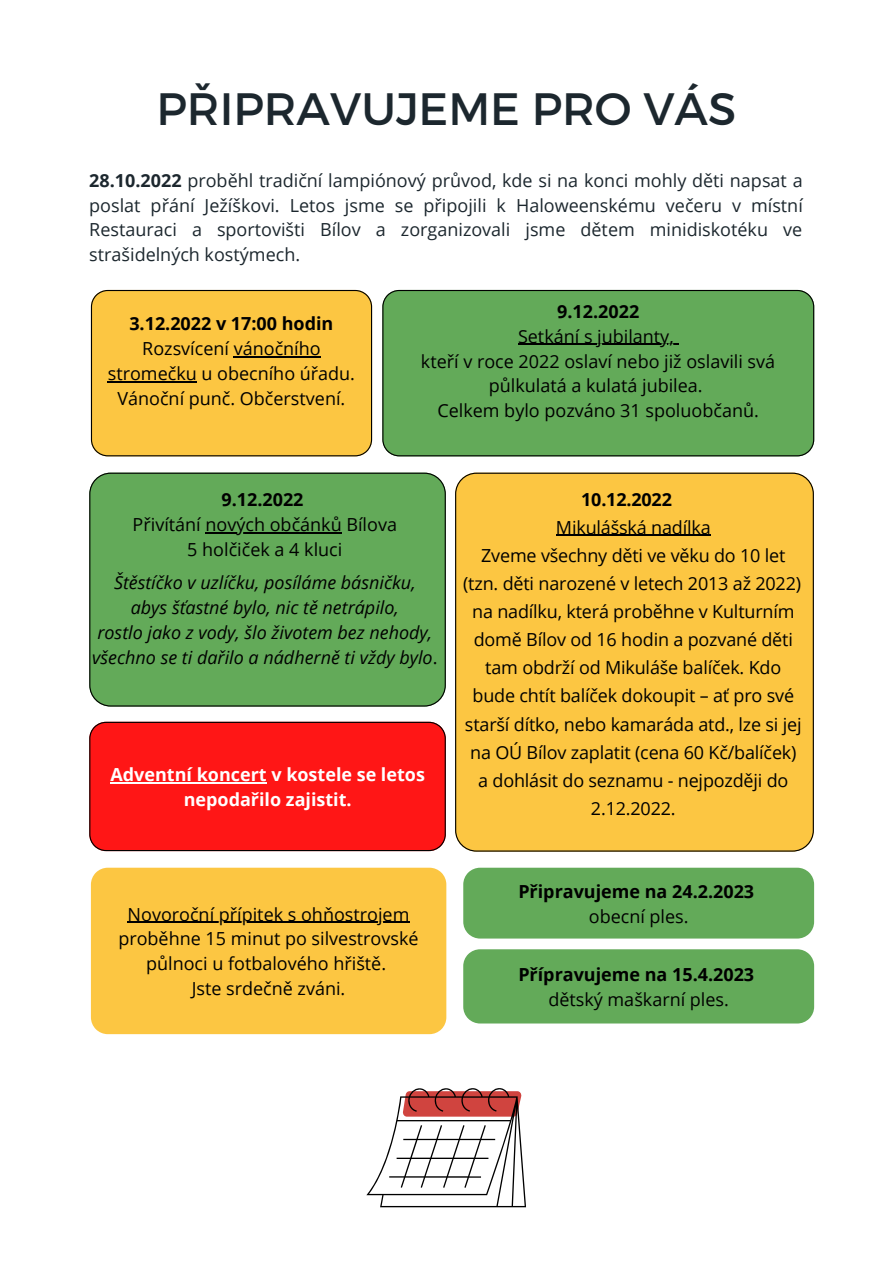
<style>
.page{position:relative;width:893px;height:1264px;background:#fff}
.page>*{position:absolute;margin:0;border:0;box-sizing:border-box;transform-origin:0 0}
.t1{font:45.3px "Montserrat";color:#1c272e}
.t2{font:18px/28px "Open Sans";color:#000;text-align:center}
.t3{font:18px/24.8px "Open Sans";color:#1c272e;text-align:justify}
.t4{font:italic 18px/25px "Open Sans";color:#000;text-align:center}
.t5{font:700 18px "Open Sans";color:#000}
.t6{font:700 18px/24.8px "Open Sans";color:#fff;text-align:center}
.s1{font-weight:700}
.s2{font-style:normal}
</style>
<div class="page">
<div style="left:89px;top:472px;width:357px;height:234px;background:#63aa59"></div>
<div style="left:91px;top:290px;width:281px;height:166px;background:#fcc642"></div>
<hr style="left:234px;top:356px;width:87px;height:1px;background:#000">
<hr style="left:108px;top:381px;width:89px;height:1px;background:#000">
<svg style="left:366px;top:1088px;width:160px;height:119px"></svg>
<div style="left:382px;top:290px;width:432px;height:166px;background:#63aa59"></div>
<hr style="left:518px;top:344px;width:156px;height:1px;background:#000">
<hr style="left:205px;top:532px;width:137px;height:1px;background:#000">
<div style="left:455px;top:472px;width:358px;height:379px;background:#fcc642"></div>
<hr style="left:556px;top:535px;width:154px;height:1px;background:#000">
<div style="left:91px;top:867px;width:355px;height:167px;background:#fcc642"></div>
<hr style="left:128px;top:921px;width:281px;height:1px;background:#000">
<div style="left:463px;top:867px;width:351px;height:71px;background:#63aa59"></div>
<div style="left:463px;top:949px;width:351px;height:74px;background:#63aa59"></div>
<div style="left:89px;top:721px;width:357px;height:130px;background:#ff1616"></div>
<hr style="left:110px;top:782px;width:157px;height:1px;background:#fff">
<h1 class="t1" style="left:156px;top:79px;width:581px">PŘIPRAVUJEME PRO VÁS</h1>
<p class="t3" style="left:89px;top:168px;width:715px"><span class="s1">28.10.2022</span> proběhl tradiční lampiónový průvod, kde si na konci mohly děti napsat a poslat přání Ježíškovi. Letos jsme se připojili k Haloweenskému večeru v místní Restauraci a sportovišti Bílov a zorganizovali jsme dětem minidiskotéku ve strašidelných kostýmech.</p>
<p class="t5" style="left:557px;top:299px;width:84px">9.12.2022</p>
<p class="t2" style="left:421px;top:323px;width:355px;line-height:24.8px">Setkání s jubilanty,<br>kteří v roce 2022 oslaví nebo již oslavili svá půlkulatá a kulatá jubilea.<br>Celkem bylo pozváno 31 spoluobčanů.</p>
<p class="t5" style="left:129px;top:311px;width:205px">3.12.2022 v 17:00 hodin</p>
<p class="t2" style="left:108px;top:336px;width:249px;line-height:24.8px">Rozsvícení vánočního stromečku u obecního úřadu.<br>Vánoční punč. Občerstvení.</p>
<p class="t5" style="left:221px;top:487px;width:84px">9.12.2022</p>
<p class="t2" style="left:133px;top:511px;width:266px;line-height:25px">Přivítání nových občánků Bílova<br>5 holčiček a 4 kluci</p>
<p class="t4" style="left:92px;top:569px;width:347px">Štěstíčko v uzlíčku, posíláme básničku,<br>abys šťastné bylo, nic tě netrápilo,<br>rostlo jako z vody, šlo životem bez nehody, všechno se ti dařilo a nádherně ti vždy bylo<span class="s2">.</span></p>
<p class="t6" style="left:110px;top:762px;width:316px">Adventní koncert v kostele se letos nepodařilo zajistit.</p>
<p class="t2" style="left:118px;top:901px;width:302px;line-height:24.8px">Novoroční přípitek s ohňostrojem proběhne 15 minut po silvestrovské půlnoci u fotbalového hřiště.<br>Jste srdečně zváni.</p>
<p class="t5" style="left:581px;top:486px;width:92px">10.12.2022</p>
<p class="t2" style="left:463px;top:513px;width:340px">Mikulášská nadílka<br>Zveme všechny děti ve věku do 10 let (tzn. děti narozené v letech 2013 až 2022) na nadílku, která proběhne v Kulturním domě Bílov od 16 hodin a pozvané děti tam obdrží od Mikuláše balíček. Kdo bude chtít balíček dokoupit – ať pro své starší dítko, nebo kamaráda atd., lze si jej na OÚ Bílov zaplatit (cena 60 Kč/balíček) a dohlásit do seznamu - nejpozději do 2.12.2022.</p>
<p class="t5" style="left:518px;top:878px;width:237px">Připravujeme na 24.2.2023</p>
<p class="t2" style="left:588px;top:901px;width:101px">obecní ples.</p>
<p class="t5" style="left:518px;top:961px;width:237px">Přípravujeme na 15.4.2023</p>
<p class="t2" style="left:548px;top:984px;width:182px">dětský maškarní ples.</p>
</div>
